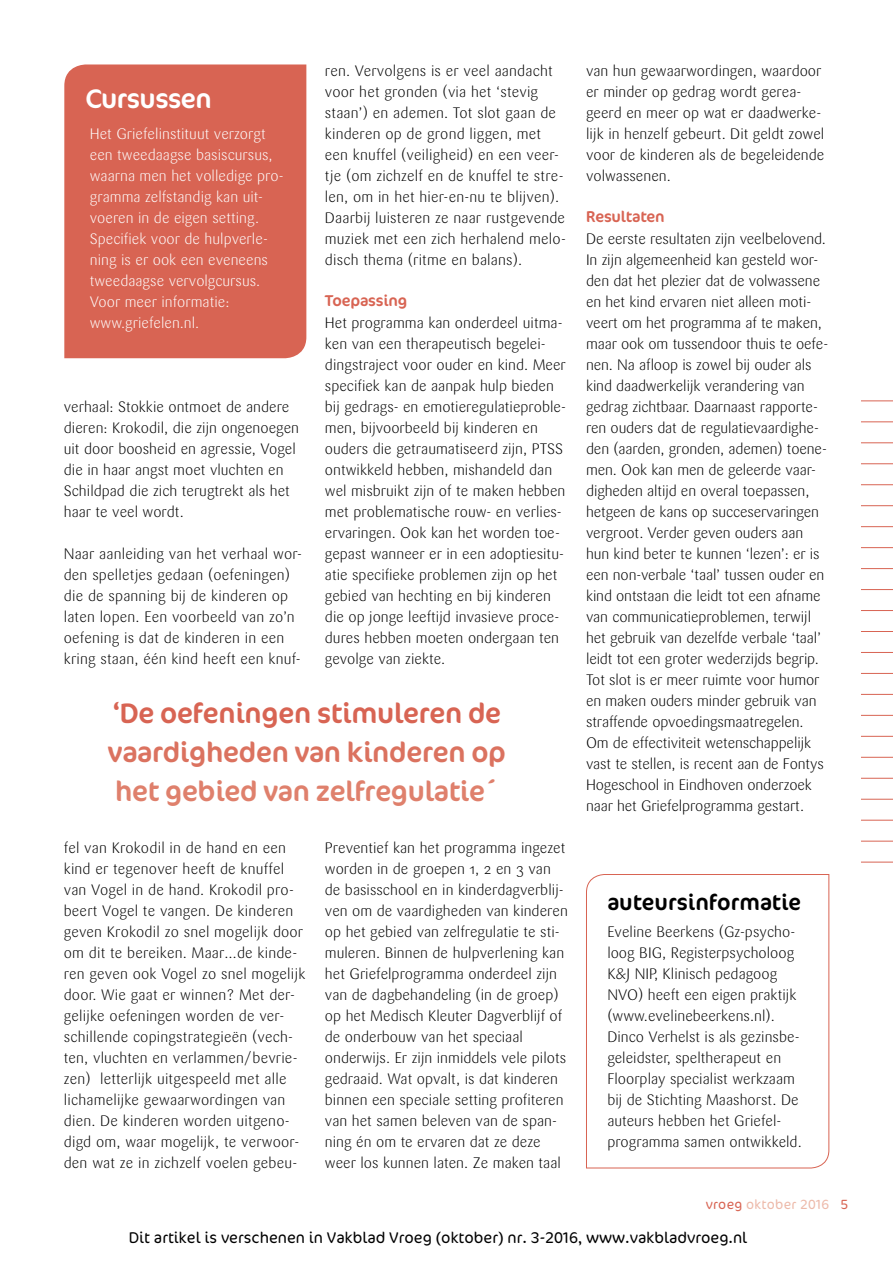
<style>
.page{position:relative;width:893px;height:1263px;background:#fff}
.page>*{position:absolute;margin:0;border:0;box-sizing:border-box;transform-origin:0 0}
.t1{font:28.5px "Cocon";letter-spacing:-.01em;color:#df806c}
.t2{font:28.5px "Cocon";letter-spacing:-.01em;color:#d86453}
.t3{font:28.5px "Cocon";letter-spacing:-.01em;color:#db725f}
.t4{font:27px "Cocon";letter-spacing:-.02em;color:#fff}
.t5{font:22.5px "Cocon";color:#000}
.t6{font:300 15.75px "Cocon";color:#000}
.t7{font:15.75px "Cocon";letter-spacing:-.01em;color:#d86453}
.t8{font:300 15px/21px "Sari";color:#000}
.t9{font:300 15px/21px "Sari";color:#fff}
.t10{font:300 13.5px "Cocon";letter-spacing:.02em;color:#edbaaa}
.s1{color:#d86453}
</style>
<div class="page">
<hr style="left:861px;top:400px;width:32px;height:1px;background:#d86453">
<hr style="left:861px;top:421px;width:32px;height:1px;background:#d86453">
<hr style="left:861px;top:442px;width:32px;height:1px;background:#d86453">
<hr style="left:861px;top:463px;width:32px;height:1px;background:#d86453">
<hr style="left:861px;top:484px;width:32px;height:1px;background:#d86453">
<hr style="left:861px;top:505px;width:32px;height:1px;background:#d86453">
<hr style="left:861px;top:526px;width:32px;height:1px;background:#d86453">
<hr style="left:861px;top:547px;width:32px;height:1px;background:#d86453">
<hr style="left:861px;top:568px;width:32px;height:1px;background:#d86453">
<hr style="left:861px;top:589px;width:32px;height:1px;background:#d86453">
<hr style="left:861px;top:610px;width:32px;height:1px;background:#d86453">
<hr style="left:861px;top:631px;width:32px;height:1px;background:#d86453">
<hr style="left:861px;top:652px;width:32px;height:1px;background:#d86453">
<hr style="left:861px;top:673px;width:32px;height:1px;background:#d86453">
<hr style="left:861px;top:694px;width:32px;height:1px;background:#d86453">
<hr style="left:861px;top:715px;width:32px;height:1px;background:#d86453">
<hr style="left:861px;top:736px;width:32px;height:1px;background:#d86453">
<hr style="left:861px;top:757px;width:32px;height:1px;background:#d86453">
<hr style="left:861px;top:778px;width:32px;height:1px;background:#d86453">
<hr style="left:861px;top:799px;width:32px;height:1px;background:#d86453">
<hr style="left:861px;top:820px;width:32px;height:1px;background:#d86453">
<hr style="left:861px;top:841px;width:32px;height:1px;background:#d86453">
<hr style="left:861px;top:862px;width:32px;height:1px;background:#d86453">
<div style="left:64px;top:64px;width:242px;height:294px;background:#d86453"></div>
<svg style="left:586px;top:874px;width:244px;height:295px"></svg>
<h2 class="t4" style="left:86px;top:82px;width:128px">Cursussen</h2>
<p class="t9" style="left:90px;top:124px;width:195px">Het Griefelinstituut verzorgt een tweedaagse basiscursus, waarna men het volledige pro&shy;gramma zelfstandig kan uit&shy;voeren in de eigen setting.<br>Specifiek voor de hulpverle&shy;ning is er ook een eveneens tweedaagse vervolgcursus.<br>Voor meer informatie: www.griefelen.nl.</p>
<p class="t8" style="left:64px;top:397px;width:237px">verhaal: Stokkie ontmoet de andere dieren: Krokodil, die zijn ongenoegen uit door boosheid en agressie, Vogel die in haar angst moet vluchten en Schildpad die zich terugtrekt als het haar te veel wordt.</p>
<p class="t8" style="left:64px;top:544px;width:240px">Naar aanleiding van het verhaal wor&shy;den spelletjes gedaan (oefeningen) die de spanning bij de kinderen op laten lopen. Een voorbeeld van zo’n oefening is dat de kinderen in een kring staan, één kind heeft een knuf-</p>
<p class="t8" style="left:325px;top:61px;width:242px">ren. Vervolgens is er veel aandacht voor het gronden (via het ‘stevig staan’) en ademen. Tot slot gaan de kinderen op de grond liggen, met een knuffel (veiligheid) en een veer&shy;tje (om zichzelf en de knuffel te stre&shy;len, om in het hier-en-nu te blijven).<br>Daarbij luisteren ze naar rustgevende muziek met een zich herhalend melo&shy;disch thema (ritme en balans).</p>
<p class="t7" style="left:325px;top:290px;width:84px">Toepassing</p>
<p class="t8" style="left:325px;top:313px;width:243px">Het programma kan onderdeel uitma&shy;ken van een therapeutisch begelei&shy;dingstraject voor ouder en kind. Meer specifiek kan de aanpak hulp bieden bij gedrags- en emotieregulatieproble&shy;men, bijvoorbeeld bij kinderen en ouders die getraumatiseerd zijn, PTSS ontwikkeld hebben, mishandeld dan wel misbruikt zijn of te maken hebben met problematische rouw- en verlies&shy;ervaringen. Ook kan het worden toe&shy;gepast wanneer er in een adoptiesitu&shy;atie specifieke problemen zijn op het gebied van hechting en bij kinderen die op jonge leeftijd invasieve proce&shy;dures hebben moeten ondergaan ten gevolge van ziekte.</p>
<h1 class="t2" style="left:113px;top:695px;width:390px">‘De oefeningen stimuleren de</h1>
<h1 class="t3" style="left:108px;top:734px;width:399px">vaardigheden van kinderen op</h1>
<h1 class="t1" style="left:115px;top:773px;width:385px">het gebied van zelfregulatie´</h1>
<p class="t8" style="left:64px;top:838px;width:243px">fel van Krokodil in de hand en een kind er tegenover heeft de knuffel van Vogel in de hand. Krokodil pro&shy;beert Vogel te vangen. De kinderen geven Krokodil zo snel mogelijk door om dit te bereiken. Maar…de kinde&shy;ren geven ook Vogel zo snel mogelijk door. Wie gaat er winnen? Met der&shy;gelijke oefeningen worden de ver&shy;schillende copingstrategieën (vech&shy;ten, vluchten en verlammen/bevrie&shy;zen) letterlijk uitgespeeld met alle lichamelijke gewaarwordingen van dien. De kinderen worden uitgeno&shy;digd om, waar mogelijk, te verwoor&shy;den wat ze in zichzelf voelen gebeu-</p>
<p class="t8" style="left:325px;top:838px;width:244px">Preventief kan het programma ingezet worden in de groepen 1, 2 en 3 van de basisschool en in kinderdagverblij&shy;ven om de vaardigheden van kinderen op het gebied van zelfregulatie te sti&shy;muleren. Binnen de hulpverlening kan het Griefelprogramma onderdeel zijn van de dagbehandeling (in de groep) op het Medisch Kleuter Dagverblijf of de onderbouw van het speciaal onderwijs. Er zijn inmiddels vele pilots gedraaid. Wat opvalt, is dat kinderen binnen een speciale setting profiteren van het samen beleven van de span&shy;ning én om te ervaren dat ze deze weer los kunnen laten. Ze maken taal</p>
<p class="t8" style="left:586px;top:61px;width:240px">van hun gewaarwordingen, waardoor er minder op gedrag wordt gerea&shy;geerd en meer op wat er daadwerke&shy;lijk in henzelf gebeurt. Dit geldt zowel voor de kinderen als de begeleidende volwassenen.</p>
<p class="t7" style="left:586px;top:206px;width:80px">Resultaten</p>
<p class="t8" style="left:586px;top:229px;width:244px">De eerste resultaten zijn veelbelovend.<br>In zijn algemeenheid kan gesteld wor&shy;den dat het plezier dat de volwassene en het kind ervaren niet alleen moti&shy;veert om het programma af te maken, maar ook om tussendoor thuis te oefe&shy;nen. Na afloop is zowel bij ouder als kind daadwerkelijk verandering van gedrag zichtbaar. Daarnaast rapporte&shy;ren ouders dat de regulatievaardighe&shy;den (aarden, gronden, ademen) toene&shy;men. Ook kan men de geleerde vaar&shy;digheden altijd en overal toepassen, hetgeen de kans op succeservaringen vergroot. Verder geven ouders aan hun kind beter te kunnen ‘lezen’: er is een non-verbale ‘taal’ tussen ouder en kind ontstaan die leidt tot een afname van communicatieproblemen, terwijl het gebruik van dezelfde verbale ‘taal’ leidt tot een groter wederzijds begrip.<br>Tot slot is er meer ruimte voor humor en maken ouders minder gebruik van straffende opvoedingsmaatregelen.<br>Om de effectiviteit wetenschappelijk vast te stellen, is recent aan de Fontys Hogeschool in Eindhoven onderzoek naar het Griefelprogramma gestart.</p>
<h3 class="t5" style="left:607px;top:888px;width:195px">auteursinformatie</h3>
<p class="t8" style="left:607px;top:922px;width:196px">Eveline Beerkens (Gz-psycho&shy;loog BIG, Registerpsycholoog<br>K&amp;J NIP, Klinisch pedagoog<br>NVO) heeft een eigen praktijk (www.evelinebeerkens.nl).<br>Dinco Verhelst is als gezinsbe&shy;geleidster, speltherapeut en<br>Floorplay specialist werkzaam bij de Stichting Maashorst. De auteurs hebben het Griefel&shy;programma samen ontwikkeld.</p>
<p class="t10" style="left:706px;top:1196px;width:144px"><span class="s1">vroeg</span> oktober 2016 <span class="s1">5</span></p>
<p class="t6" style="left:129px;top:1228px;width:620px">Dit artikel is verschenen in Vakblad Vroeg (oktober) nr. 3-2016, www.vakbladvroeg.nl</p>
</div>
